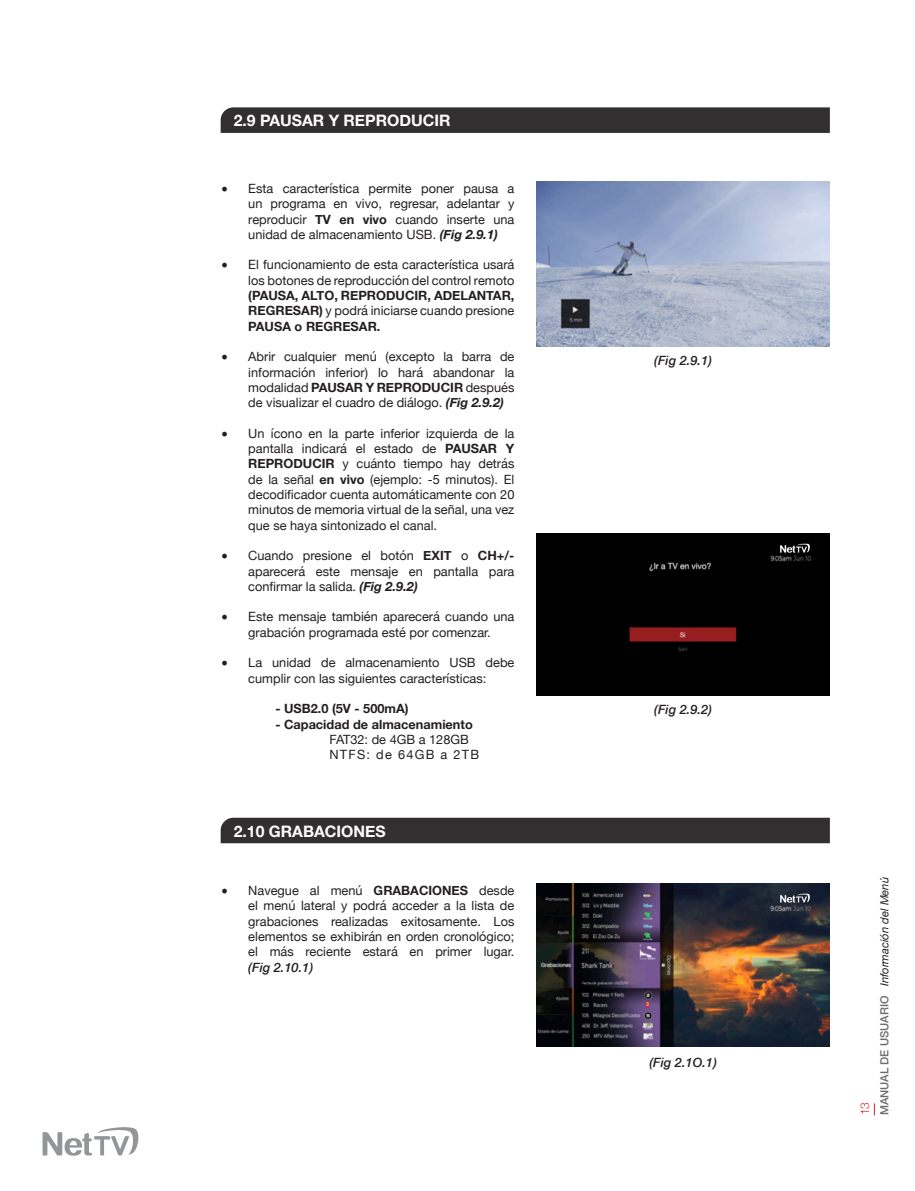
<style>
.page{position:relative;width:915px;height:1191px;background:#fff}
.page>*{position:absolute;margin:0;border:0;box-sizing:border-box;transform-origin:0 0}
.t1{font:700 15.75px "Helvetica Neue";color:#fff}
.t2{font:12.75px/15.3px "Helvetica Neue";color:#231f20;text-align:justify}
.t3{font:700 12.75px "Helvetica Neue";color:#231f20}
.t4{font:italic 500 12.75px "Helvetica Neue";color:#231f20}
.t5{font:12.75px "Helvetica Neue";letter-spacing:.1em;color:#231f20}
.t6{font:300 12px "Helvetica Neue";color:#d1232a}
.t7{font:italic 11.25px "Helvetica Neue";color:#231f20}
.s1{font-family:"Minion Pro";font-size:18px}
.s2{font-weight:700}
.s3{font-weight:700;font-style:italic}
.s4{font-weight:500;font-style:italic}
.s5{font-weight:500;font-style:normal;color:#6c6d70}
</style>
<div class="page">
<img style="left:536px;top:181px;width:293px;height:165px">
<div style="left:536px;top:534px;width:293px;height:161px;background:#000"></div>
<img style="left:536px;top:883px;width:293px;height:164px">
<svg style="left:43px;top:1127px;width:96px;height:28px"></svg>
<svg style="left:220px;top:107px;width:609px;height:26px;background:#353334"></svg>
<div style="left:220px;top:817px;width:609px;height:26px;background:#312f30"></div>
<svg style="left:873px;top:1103px;width:1px;height:12px"></svg>
<p class="t1" style="left:234px;top:108px;width:218px">2.9 PAUSAR Y REPRODUCIR</p>
<p class="t2" style="left:248px;top:181px;width:267px;text-indent:-27px"><span class="s1">•</span> Esta característica permite poner pausa a un programa en vivo, regresar, adelantar y reproducir <span class="s2">TV en vivo</span> cuando inserte una unidad de almacenamiento USB. <span class="s3">(Fig 2.9.1)</span></p>
<p class="t2" style="left:248px;top:258px;width:267px;text-indent:-27px"><span class="s1">•</span> El funcionamiento de esta característica usará los botones de reproducción del control remoto <span class="s2">(PAUSA, ALTO, REPRODUCIR, ADELANTAR, REGRESAR)</span> y podrá iniciarse cuando presione <span class="s2">PAUSA o REGRESAR.</span></p>
<p class="t2" style="left:248px;top:350px;width:267px;text-indent:-27px"><span class="s1">•</span> Abrir cualquier menú (excepto la barra de información inferior) lo hará abandonar la modalidad <span class="s2">PAUSAR Y REPRODUCIR</span> después de visualizar el cuadro de diálogo. <span class="s3">(Fig 2.9.2)</span></p>
<p class="t2" style="left:248px;top:426px;width:267px;text-indent:-27px"><span class="s1">•</span> Un ícono en la parte inferior izquierda de la pantalla indicará el estado de <span class="s2">PAUSAR Y REPRODUCIR</span> y cuánto tiempo hay detrás de la señal <span class="s2">en vivo</span> (ejemplo: -5 minutos). El decodificador cuenta automáticamente con 20 minutos de memoria virtual de la señal, una vez que se haya sintonizado el canal.</p>
<p class="t2" style="left:248px;top:549px;width:267px;text-indent:-27px"><span class="s1">•</span> Cuando presione el botón <span class="s2">EXIT</span> o <span class="s2">CH+/- </span>aparecerá este mensaje en pantalla para confirmar la salida. <span class="s3">(Fig 2.9.2)</span></p>
<p class="t2" style="left:221px;top:610px;width:294px;text-align:center"><span class="s1">•</span> Este mensaje también aparecerá cuando una grabación programada esté por comenzar.</p>
<p class="t2" style="left:221px;top:656px;width:294px;text-align:center"><span class="s1">•</span> La unidad de almacenamiento USB debe cumplir con las siguientes características:</p>
<p class="t3" style="left:275px;top:698px;width:135px">- USB2.0 (5V - 500mA)</p>
<p class="t3" style="left:275px;top:714px;width:199px">- Capacidad de almacenamiento</p>
<p class="t2" style="left:329px;top:732px;width:141px">FAT32: de 4GB a 128GB</p>
<p class="t5" style="left:329px;top:745px;width:151px">NTFS: de 64GB a 2TB</p>
<p class="t1" style="left:234px;top:818px;width:153px">2.10 GRABACIONES</p>
<p class="t2" style="left:248px;top:883px;width:267px;text-indent:-27px"><span class="s1">•</span> Navegue al menú <span class="s2">GRABACIONES</span> desde el menú lateral y podrá acceder a la lista de grabaciones realizadas exitosamente. Los elementos se exhibirán en orden cronológico; el más reciente estará en primer lugar. <span class="s4">(Fig 2.10.1)</span></p>
<p class="t4" style="left:654px;top:349px;width:59px">(Fig 2.9.1)</p>
<p class="t4" style="left:654px;top:698px;width:59px">(Fig 2.9.2)</p>
<p class="t4" style="left:649px;top:1051px;width:69px">(Fig 2.1O.1)</p>
<p class="t6" style="left:854px;top:1115px;width:15px;rotate:-90deg">13</p>
<p class="t7" style="left:876px;top:1115px;width:240px;rotate:-90deg"><span class="s5">MANUAL DE USUARIO</span> Información del Menú</p>
</div>
